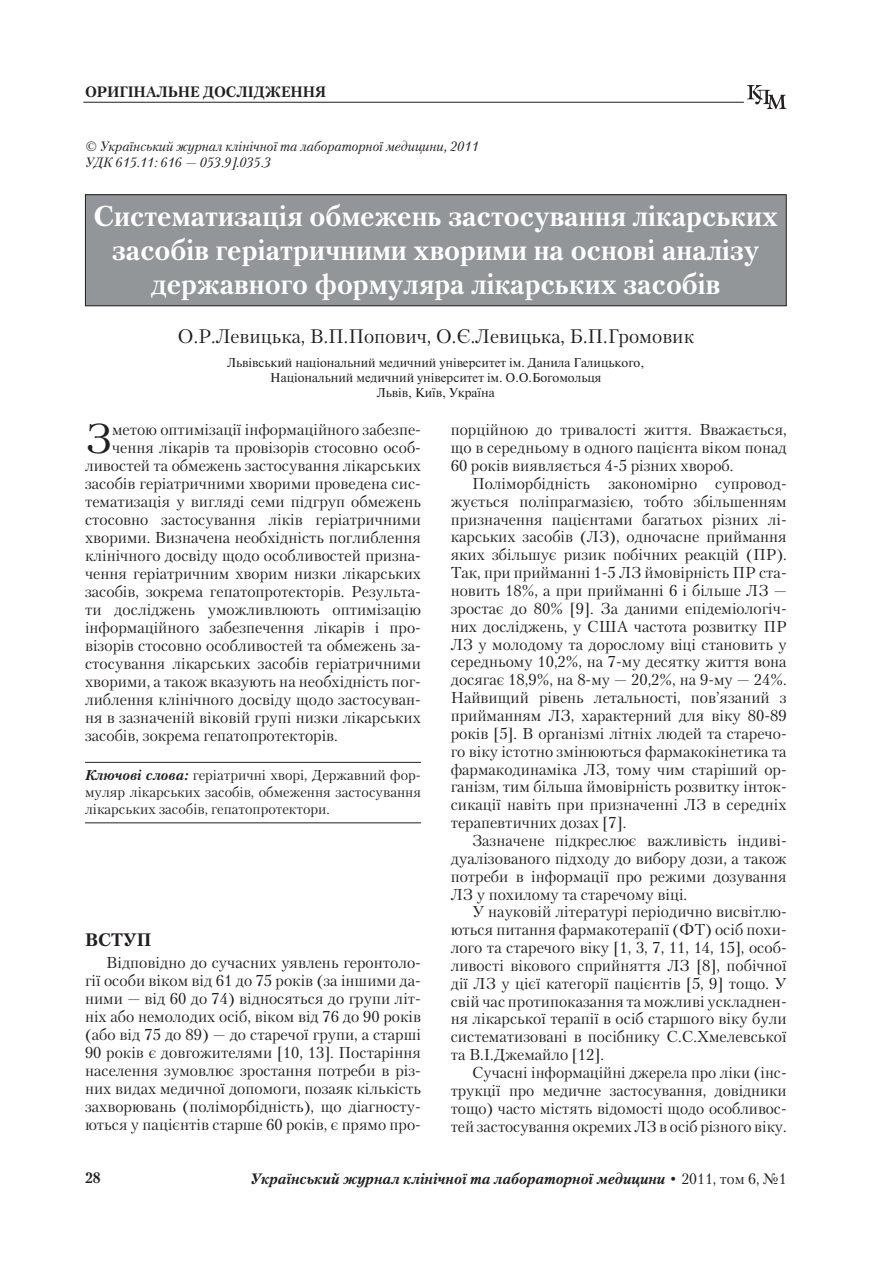
<style>
.page{position:relative;width:893px;height:1263px;background:#fff}
.page>*{position:absolute;margin:0;border:0;box-sizing:border-box;transform-origin:0 0}
.BUKVITSA{font:41.4px "Petersburg C";color:#231f20}
.ZAGOLOVOK{font:700 28.5px/33.8px "Petersburg C";color:#fff;text-align:center}
.AVTORI{font:19.5px "Petersburg C";color:#231f20}
.PODZAGOLOV{font:700 18px "Petersburg C";color:#231f20}
.TXT{font:15.75px/17.9px "Petersburg C";color:#231f20;text-align:justify}
.BUKVITSA-2{font:15.75px "Petersburg C";color:#231f20}
.PODZAGOLOV_tab{font:italic 700 15px "Petersburg C";color:#231f20}
.t1{font:700 15px "Petersburg C";color:#231f20}
._02_KLUCH{font:14.25px/17.1px "Petersburg C";color:#231f20;text-align:justify}
.UDK_2{font:italic 13.5px "Petersburg C";color:#231f20}
.GOROD{font:12.75px/15.3px "Newton C";color:#231f20;text-align:center}
.s1{font-weight:700;font-style:italic}
.s2{font-weight:400;font-style:normal}
</style>
<div class="page">
<svg style="left:747px;top:85px;width:40px;height:24px"></svg>
<hr style="left:83px;top:102px;width:661px;height:1px;background:#231f20">
<div style="left:85px;top:195px;width:701px;height:111px;background:#939698"></div>
<div style="left:85px;top:194px;width:702px;height:112px;border:1px solid #231f20"></div>
<hr style="left:85px;top:762px;width:336px;height:1px;background:#231f20">
<hr style="left:85px;top:822px;width:336px;height:1px;background:#231f20">
<p class="t1" style="left:85px;top:83px;width:243px">ОРИГIНАЛЬНЕ ДОСЛIДЖЕННЯ</p>
<p class="UDK_2" style="left:85px;top:138px;width:395px">© Український журнал клiнiчної та лабораторної медицини, 2011</p>
<p class="UDK_2" style="left:85px;top:154px;width:187px">УДК 615.11: 616 — 053.9].035.3</p>
<p class="ZAGOLOVOK" style="left:94px;top:199px;width:686px">Систематизацiя обмежень застосування лiкарських засобiв герiатричними хворими на основi аналiзу державного формуляра лiкарських засобiв</p>
<p class="AVTORI" style="left:178px;top:324px;width:518px">О.Р.Левицька, В.П.Попович, О.Є.Левицька, Б.П.Громовик</p>
<p class="GOROD" style="left:227px;top:355px;width:418px">Львiвський нацiональний медичний унiверситет iм. Данила Галицького,<br>Нацiональний медичний унiверситет iм. О.О.Богомольця<br>Львiв, Київ, Україна</p>
<p class="BUKVITSA" style="left:85px;top:414px;width:28px">З</p>
<p class="BUKVITSA-2" style="left:112px;top:420px;width:310px">метою оптимiзацiї iнформацiйного забезпе-</p>
<p class="TXT" style="left:451px;top:421px;width:337px">порцiйною до тривалостi життя. Вважається, що в середньому в одного пацiєнта вiком понад 60 рокiв виявляється 4-5 рiзних хвороб.</p>
<p class="TXT" style="left:451px;top:474px;width:337px;text-indent:21px">Полiморбiднiсть закономiрно супровод&shy;жується полiпрагмазiєю, тобто збiльшенням призначення пацiєнтами багатьох рiзних лi&shy;карських засобiв (ЛЗ), одночасне приймання яких збiльшує ризик побiчних реакцiй (ПР).<br>Так, при прийманнi 1-5 ЛЗ ймовiрнiсть ПР ста&shy;новить 18%, а при прийманнi 6 i бiльше ЛЗ — зростає до 80% [9]. За даними епiдемiологiч&shy;них дослiджень, у США частота розвитку ПР ЛЗ у молодому та дорослому вiцi становить у середньому 10,2%, на 7-му десятку життя вона досягає 18,9%, на 8-му — 20,2%, на 9-му — 24%.<br>Найвищий рiвень летальностi, пов’язаний з прийманням ЛЗ, характерний для вiку 80-89 рокiв [5]. В органiзмi лiтнiх людей та старечо&shy;го вiку iстотно змiнюються фармакокiнетика та фармакодинамiка ЛЗ, тому чим старiший ор&shy;ганiзм, тим бiльша ймовiрнiсть розвитку iнток&shy;сикацiї навiть при призначеннi ЛЗ в середнiх терапевтичних дозах [7].</p>
<p class="TXT" style="left:451px;top:831px;width:337px;text-indent:21px">Зазначене пiдкреслює важливiсть iндивi&shy;дуалiзованого пiдходу до вибору дози, а також потреби в iнформацiї про режими дозування ЛЗ у похилому та старечому вiцi.</p>
<p class="TXT" style="left:451px;top:903px;width:337px;text-indent:21px">У науковiй лiтературi перiодично висвiтлю&shy;ються питання фармакотерапiї (ФТ) осiб похи&shy;лого та старечого вiку [1, 3, 7, 11, 14, 15], особ&shy;ливостi вiкового сприйняття ЛЗ [8], побiчної дiї ЛЗ у цiєї категорiї пацiєнтiв [5, 9] тощо. У свiй час протипоказання та можливi ускладнен&shy;ня лiкарської терапiї в осiб старшого вiку були систематизованi в посiбнику С.С.Хмелевської та В.I.Джемайло [12].</p>
<p class="TXT" style="left:451px;top:1063px;width:337px;text-indent:21px">Сучаснi iнформацiйнi джерела про лiки (iнс&shy;трукцiї про медичне застосування, довiдники тощо) часто мiстять вiдомостi щодо особливос&shy;тей застосування окремих ЛЗ в осiб рiзного вiку.</p>
<p class="BUKVITSA-2" style="left:112px;top:438px;width:310px">чення лiкарiв та провiзорiв стосовно особ-</p>
<p class="BUKVITSA-2" style="left:85px;top:456px;width:337px">ливостей та обмежень застосування лiкарських</p>
<p class="BUKVITSA-2" style="left:85px;top:474px;width:337px">засобiв герiатричними хворими проведена сис-</p>
<p class="BUKVITSA-2" style="left:85px;top:492px;width:337px">тематизацiя у виглядi семи пiдгруп обмежень</p>
<p class="BUKVITSA-2" style="left:85px;top:510px;width:337px">стосовно застосування лiкiв герiатричними</p>
<p class="BUKVITSA-2" style="left:85px;top:528px;width:337px">хворими. Визначена необхiднiсть поглиблення</p>
<p class="BUKVITSA-2" style="left:85px;top:546px;width:337px">клiнiчного досвiду щодо особливостей призна-</p>
<p class="BUKVITSA-2" style="left:85px;top:564px;width:337px">чення герiатричним хворим низки лiкарських</p>
<p class="BUKVITSA-2" style="left:85px;top:582px;width:337px">засобiв, зокрема гепатопротекторiв. Результа-</p>
<p class="BUKVITSA-2" style="left:85px;top:600px;width:337px">ти дослiджень уможливлюють оптимiзацiю</p>
<p class="BUKVITSA-2" style="left:85px;top:618px;width:337px">iнформацiйного забезпечення лiкарiв i про-</p>
<p class="BUKVITSA-2" style="left:85px;top:636px;width:337px">вiзорiв стосовно особливостей та обмежень за-</p>
<p class="BUKVITSA-2" style="left:85px;top:654px;width:337px">стосування лiкарських засобiв герiатричними</p>
<p class="BUKVITSA-2" style="left:85px;top:672px;width:337px">хворими, а також вказують на необхiднiсть пог-</p>
<p class="BUKVITSA-2" style="left:85px;top:690px;width:337px">либлення клiнiчного досвiду щодо застосуван-</p>
<p class="BUKVITSA-2" style="left:85px;top:708px;width:337px">ня в зазначенiй вiковiй групi низки лiкарських</p>
<p class="BUKVITSA-2" style="left:85px;top:726px;width:254px">засобiв, зокрема гепатопротекторiв.</p>
<p class="_02_KLUCH" style="left:85px;top:766px;width:337px"><span class="s1">Ключовi слова:</span> герiатричнi хворi, Державний фор&shy;муляр лiкарських засобiв, обмеження застосування лiкарських засобiв, гепатопротектори.</p>
<p class="PODZAGOLOV" style="left:85px;top:929px;width:68px">Вступ</p>
<p class="TXT" style="left:85px;top:954px;width:337px;text-indent:21px">Вiдповiдно до сучасних уявлень геронтоло&shy;гiї особи вiком вiд 61 до 75 рокiв (за iншими да&shy;ними — вiд 60 до 74) вiдносяться до групи лiт&shy;нiх або немолодих осiб, вiком вiд 76 до 90 рокiв (або вiд 75 до 89) — до старечої групи, а старшi 90 рокiв є довгожителями [10, 13]. Постарiння населення зумовлює зростання потреби в рiз&shy;них видах медичної допомоги, позаяк кiлькiсть захворювань (полiморбiднiсть), що дiагносту&shy;ються у пацiєнтiв старше 60 рокiв, є прямо про-</p>
<p class="t1" style="left:85px;top:1169px;width:17px">28</p>
<p class="PODZAGOLOV_tab" style="left:250px;top:1170px;width:538px">Український журнал клiнiчної та лабораторної медицини <span class="s2">• 2011, том 6, №1</span></p>
</div>
